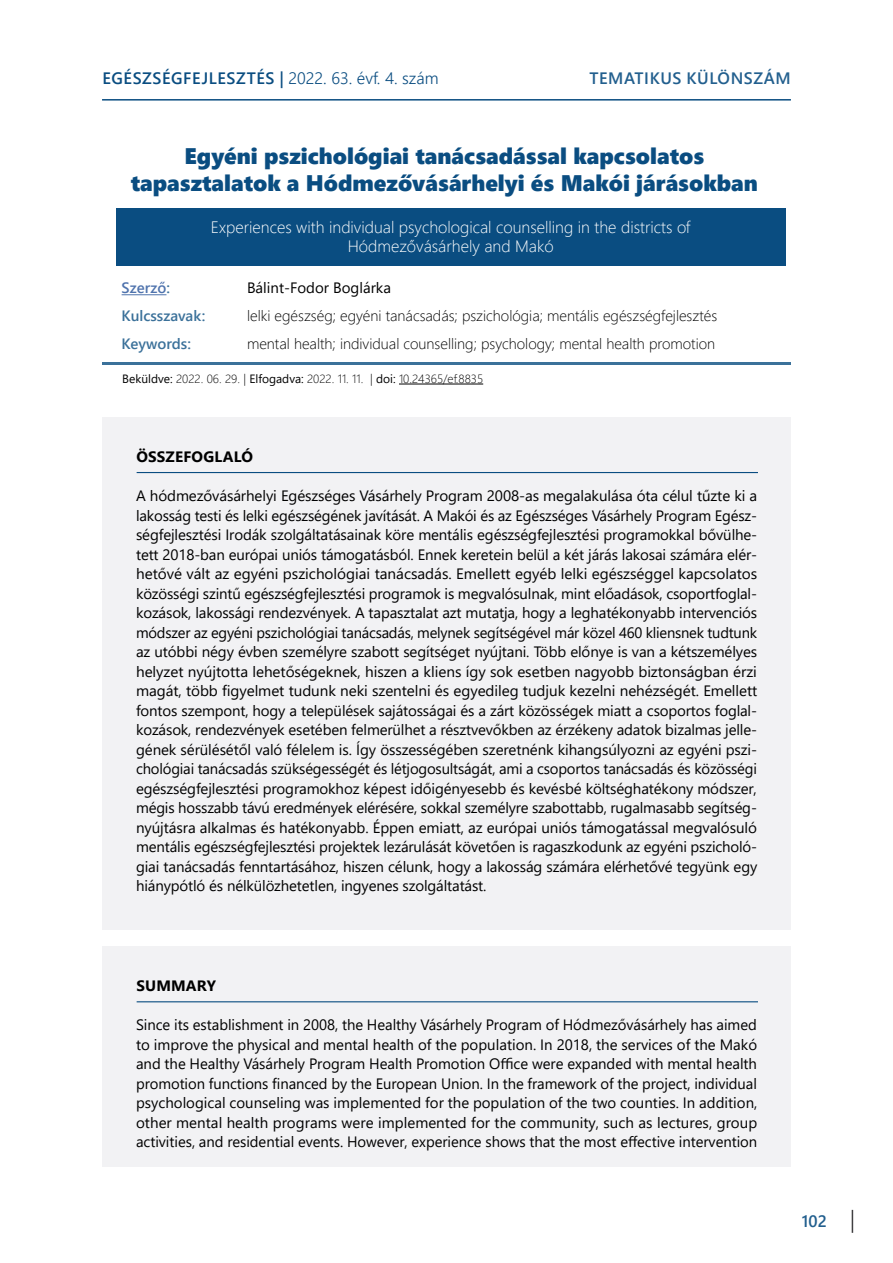
<style>
.page{position:relative;width:893px;height:1263px;background:#fff}
.page>*{position:absolute;margin:0;border:0;box-sizing:border-box;transform-origin:0 0}
.t1{font:22.5px/27px "Segoe UI Black";color:#0a4d81;text-align:center}
.t2{font:300 16.5px/19.8px "Segoe UI";color:#fff;text-align:center}
.t3{font:600 16.5px "Segoe UI";letter-spacing:.035em;color:#0a4d81}
.t4{font:600 16.5px "Segoe UI";letter-spacing:.035em;color:#225f8e}
.t5{font:15px/19.5px "Segoe UI";letter-spacing:-.005em;color:#000;text-align:justify}
.t6{font:300 15px "Segoe UI";color:#000}
.t7{font:600 15px "Segoe UI";color:#3b719a}
.t8{font:700 15px "Segoe UI";letter-spacing:.01em;color:#000}
.t9{font:600 15px "Segoe UI";color:#4f73ad}
.t10{font:300 12px "Segoe UI";color:#000}
.s1{font-weight:300}
.s2{color:#3b719a}
.s3{font-weight:400}
</style>
<div class="page">
<hr style="left:102px;top:99px;width:689px;height:2px;background:#0a4d81">
<svg style="left:852px;top:1210px;width:1px;height:23px"></svg>
<div style="left:102px;top:417px;width:689px;height:512px;background:#f2f2f4"></div>
<hr style="left:137px;top:472px;width:621px;height:1px;background:#0a4d81">
<div style="left:116px;top:208px;width:670px;height:57px;background:#0a4d81"></div>
<hr style="left:122px;top:294px;width:44px;height:1px;background:#4f73ad">
<hr style="left:102px;top:362px;width:689px;height:2px;background:#3b719a">
<hr style="left:399px;top:384px;width:84px;height:1px;background:#000">
<div style="left:102px;top:946px;width:689px;height:220px;background:#f2f2f4"></div>
<hr style="left:137px;top:1001px;width:621px;height:1px;background:#0a4d81">
<p class="t3" style="left:102px;top:63px;width:338px">EGÉSZSÉGFEJLESZTÉS | <span class="s1">2022. 63. évf. 4. szám</span></p>
<p class="t4" style="left:589px;top:63px;width:203px">TEMATIKUS KÜLÖNSZÁM</p>
<h1 class="t1" style="left:131px;top:141px;width:629px">Egyéni pszichológiai tanácsadással kapcsolatos tapasztalatok a Hódmezővásárhelyi és Makói járásokban</h1>
<p class="t2" style="left:211px;top:215px;width:481px">Experiences with individual psychological counselling in the districts of<br>Hódmezővásárhely and Makó</p>
<p class="t9" style="left:122px;top:274px;width:50px">Szerző<span class="s2">:</span></p>
<p class="t5" style="left:247px;top:277px;width:145px">Bálint-Fodor Boglárka</p>
<p class="t7" style="left:122px;top:301px;width:85px">Kulcsszavak:</p>
<p class="t6" style="left:247px;top:302px;width:472px">lelki egészség; egyéni tanácsadás; pszichológia; mentális egészségfejlesztés</p>
<p class="t7" style="left:122px;top:329px;width:71px">Keywords:</p>
<p class="t6" style="left:247px;top:330px;width:470px">mental health; individual counselling; psychology; mental health promotion</p>
<p class="t10" style="left:122px;top:367px;width:362px"><span class="s3">Beküldve:</span> 2022. 06. 29. | <span class="s3">Elfogadva:</span> 2022. 11. 11. | <span class="s3">doi:</span> 10.24365/ef.8835</p>
<p class="t8" style="left:136px;top:443px;width:118px">ÖSSZEFOGLALÓ</p>
<p class="t5" style="left:136px;top:485px;width:623px">A hódmezővásárhelyi Egészséges Vásárhely Program 2008-as megalakulása óta célul tűzte ki a lakosság testi és lelki egészségének javítását. A Makói és az Egészséges Vásárhely Program Egész&shy;ségfejlesztési Irodák szolgáltatásainak köre mentális egészségfejlesztési programokkal bővülhe&shy;tett 2018-ban európai uniós támogatásból. Ennek keretein belül a két járás lakosai számára elér&shy;hetővé vált az egyéni pszichológiai tanácsadás. Emellett egyéb lelki egészséggel kapcsolatos közösségi szintű egészségfejlesztési programok is megvalósulnak, mint előadások, csoportfoglal&shy;kozások, lakossági rendezvények. A tapasztalat azt mutatja, hogy a leghatékonyabb intervenciós módszer az egyéni pszichológiai tanácsadás, melynek segítségével már közel 460 kliensnek tudtunk az utóbbi négy évben személyre szabott segítséget nyújtani. Több előnye is van a kétszemélyes helyzet nyújtotta lehetőségeknek, hiszen a kliens így sok esetben nagyobb biztonságban érzi magát, több figyelmet tudunk neki szentelni és egyedileg tudjuk kezelni nehézségét. Emellett fontos szempont, hogy a települések sajátosságai és a zárt közösségek miatt a csoportos foglal&shy;kozások, rendezvények esetében felmerülhet a résztvevőkben az érzékeny adatok bizalmas jelle&shy;gének sérülésétől való félelem is. Így összességében szeretnénk kihangsúlyozni az egyéni pszi&shy;chológiai tanácsadás szükségességét és létjogosultságát, ami a csoportos tanácsadás és közösségi egészségfejlesztési programokhoz képest időigényesebb és kevésbé költséghatékony módszer, mégis hosszabb távú eredmények elérésére, sokkal személyre szabottabb, rugalmasabb segítség&shy;nyújtásra alkalmas és hatékonyabb. Éppen emiatt, az európai uniós támogatással megvalósuló mentális egészségfejlesztési projektek lezárulását követően is ragaszkodunk az egyéni pszicholó&shy;giai tanácsadás fenntartásához, hiszen célunk, hogy a lakosság számára elérhetővé tegyünk egy hiánypótló és nélkülözhetetlen, ingyenes szolgáltatást.</p>
<p class="t8" style="left:136px;top:972px;width:81px">SUMMARY</p>
<p class="t5" style="left:136px;top:1014px;width:623px">Since its establishment in 2008, the Healthy Vásárhely Program of Hódmezővásárhely has aimed to improve the physical and mental health of the population. In 2018, the services of the Makó and the Healthy Vásárhely Program Health Promotion Office were expanded with mental health promotion functions financed by the European Union. In the framework of the project, individual psychological counseling was implemented for the population of the two counties. In addition, other mental health programs were implemented for the community, such as lectures, group activities, and residential events. However, experience shows that the most effective intervention</p>
<p class="t4" style="left:802px;top:1206px;width:26px">102</p>
</div>
